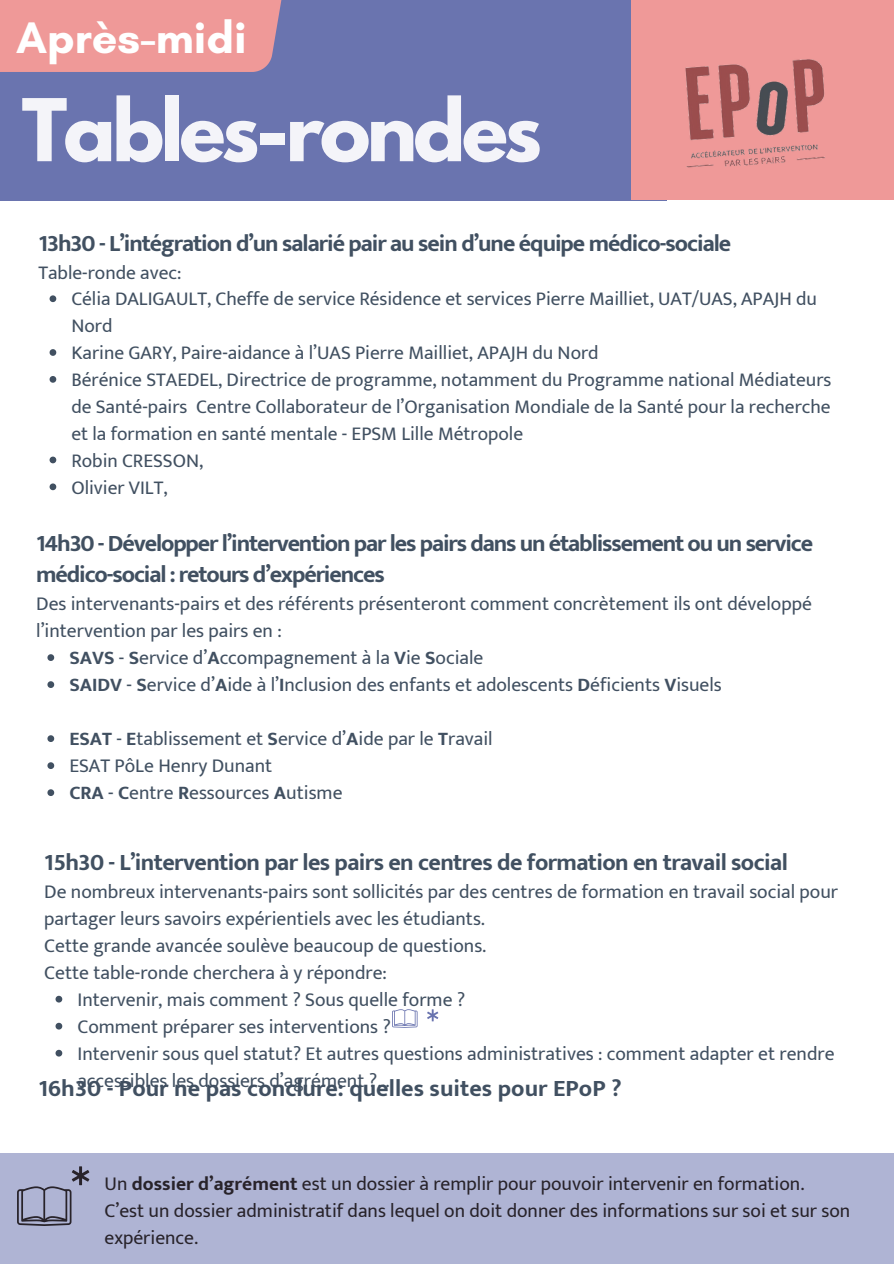
<style>
.page{position:relative;width:894px;height:1264px;background:#fff}
.page>*{position:absolute;margin:0;border:0;box-sizing:border-box;transform-origin:0 0}
.t1{font:700 76.5px "League Spartan";letter-spacing:-.05em;color:#f4f4f9}
.t2{font:700 45px "Glacial Indifference";color:#fff}
.t3{font:700 24px/31.5px "Mukta";letter-spacing:-.05em;color:#415061}
.t4{font:700 24px "Mukta";letter-spacing:-.025em;color:#415061}
.t5{font:700 24px "Mukta";color:#415061}
.t6{font:700 23.85px "Mukta";letter-spacing:-.045em;color:#415061}
.t7{font:19.5px/27px "Mukta";color:#415061}
.t8{font:19.5px/27px "Mukta";color:#28232a}
.t9{font:19.35px/26.8px "Mukta";color:#415061}
.s1{font-weight:700}
</style>
<div class="page">
<div style="left:0;top:0;width:666px;height:200px;background:#6a74af"></div>
<div style="left:630px;top:0;width:263px;height:200px;background:#ef9998"></div>
<img style="left:685px;top:59px;width:140px;height:109px">
<svg style="left:50px;top:295px;width:6px;height:7px"></svg>
<svg style="left:50px;top:349px;width:6px;height:7px"></svg>
<svg style="left:50px;top:376px;width:6px;height:7px"></svg>
<svg style="left:50px;top:456px;width:6px;height:7px"></svg>
<svg style="left:50px;top:483px;width:6px;height:7px"></svg>
<div style="left:0;top:0;width:282px;height:72px;background:#ef9998"></div>
<svg style="left:47px;top:654px;width:7px;height:7px"></svg>
<svg style="left:47px;top:681px;width:7px;height:7px"></svg>
<svg style="left:47px;top:735px;width:7px;height:7px"></svg>
<svg style="left:47px;top:762px;width:7px;height:7px"></svg>
<svg style="left:47px;top:789px;width:7px;height:7px"></svg>
<svg style="left:55px;top:995px;width:7px;height:7px"></svg>
<svg style="left:55px;top:1022px;width:7px;height:7px"></svg>
<svg style="left:55px;top:1049px;width:7px;height:7px"></svg>
<svg style="left:392px;top:1009px;width:25px;height:18px"></svg>
<div style="left:0;top:1152px;width:893px;height:111px;background:#afb4d4"></div>
<svg style="left:17px;top:1166px;width:72px;height:59px"></svg>
<svg style="left:427px;top:1009px;width:11px;height:12px"></svg>
<p class="t2" style="left:16px;top:11px;width:232px">Après-midi</p>
<p class="t1" style="left:22px;top:92px;width:521px">Tables-rondes</p>
<p class="t6" style="left:38px;top:228px;width:694px">13h30 - L’intégration d’un salarié pair au sein d’une équipe médico-sociale</p>
<p class="t9" style="left:38px;top:258px;width:144px">Table-ronde avec:</p>
<p class="t9" style="left:71px;top:285px;width:747px">Célia DALIGAULT, Cheffe de service Résidence et services Pierre Mailliet, UAT/UAS, APAJH du<br>Nord</p>
<h1 class="t9" style="left:71px;top:339px;width:528px">Karine GARY, Paire-aidance à l’UAS Pierre Mailliet, APAJH du Nord</h1>
<p class="t9" style="left:71px;top:366px;width:761px;text-align:justify">Bérénice STAEDEL, Directrice de programme, notamment du Programme national Médiateurs de Santé-pairs Centre Collaborateur de l’Organisation Mondiale de la Santé pour la recherche et la formation en santé mentale - EPSM Lille Métropole</p>
<p class="t9" style="left:71px;top:446px;width:133px">Robin CRESSON,</p>
<h4 class="t9" style="left:71px;top:473px;width:98px">Olivier VILT,</h4>
<p class="t3" style="left:36px;top:526px;width:778px">14h30 - Développer l’intervention par les pairs dans un établissement ou un service médico-social : retours d’expériences</p>
<p class="t7" style="left:36px;top:590px;width:777px">Des intervenants-pairs et des référents présenteront comment concrètement ils ont développé l’intervention par les pairs en :</p>
<p class="t7" style="left:69px;top:644px;width:415px"><span class="s1">SAVS</span> - <span class="s1">S</span>ervice d’<span class="s1">A</span>ccompagnement à la <span class="s1">V</span>ie <span class="s1">S</span>ociale</p>
<p class="t7" style="left:69px;top:671px;width:654px"><span class="s1">SAIDV</span> - <span class="s1">S</span>ervice d’<span class="s1">A</span>ide à l’<span class="s1">I</span>nclusion des enfants et adolescents <span class="s1">D</span>éficients <span class="s1">V</span>isuels</p>
<p class="t7" style="left:69px;top:725px;width:425px"><span class="s1">ESAT</span> - <span class="s1">E</span>tablissement et <span class="s1">S</span>ervice d’<span class="s1">A</span>ide par le <span class="s1">T</span>ravail</p>
<p class="t7" style="left:69px;top:752px;width:204px">ESAT PôLe Henry Dunant</p>
<p class="t7" style="left:69px;top:779px;width:274px"><span class="s1">CRA</span> - <span class="s1">C</span>entre <span class="s1">R</span>essources <span class="s1">A</span>utisme</p>
<p class="t4" style="left:44px;top:847px;width:745px">15h30 - L’intervention par les pairs en centres de formation en travail social</p>
<p class="t7" style="left:44px;top:877px;width:795px">De nombreux intervenants-pairs sont sollicités par des centres de formation en travail social pour partager leurs savoirs expérientiels avec les étudiants.</p>
<p class="t7" style="left:44px;top:931px;width:443px">Cette grande avancée soulève beaucoup de questions.</p>
<p class="t7" style="left:44px;top:958px;width:344px">Cette table-ronde cherchera à y répondre:</p>
<p class="t7" style="left:77px;top:985px;width:389px">Intervenir, mais comment ? Sous quelle forme ?</p>
<p class="t7" style="left:77px;top:1012px;width:315px">Comment préparer ses interventions ?</p>
<p class="t7" style="left:77px;top:1039px;width:758px">Intervenir sous quel statut? Et autres questions administratives : comment adapter et rendre accessibles les dossiers d’agrément ?...</p>
<p class="t5" style="left:38px;top:1073px;width:585px">16h30 - Pour ne pas conclure: quelles suites pour EPoP ?</p>
<p class="t8" style="left:104px;top:1169px;width:701px">Un <span class="s1">dossier d’agrément</span> est un dossier à remplir pour pouvoir intervenir en formation.</p>
<p class="t8" style="left:104px;top:1196px;width:747px">C’est un dossier administratif dans lequel on doit donner des informations sur soi et sur son expérience.</p>
</div>
